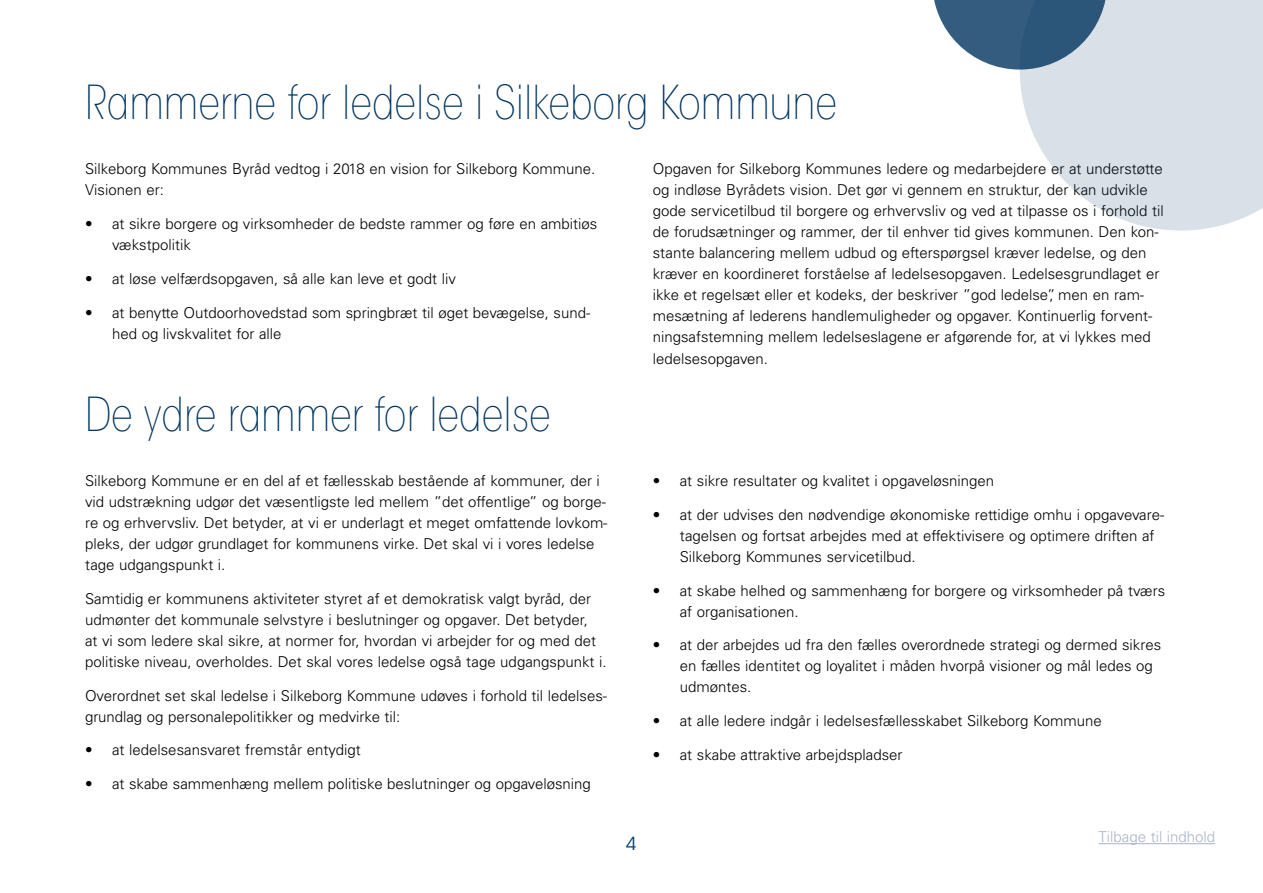
<style>
.page{position:relative;width:1263px;height:893px;background:#fff}
.page>*{position:absolute;margin:0;border:0;box-sizing:border-box;transform-origin:0 0}
.Overskrift{font:200 condensed 46.5px "ITC Avant Garde Std";color:#00345f}
.t1{font:18px "ITC Avant Garde Std";color:#004171}
.brød{font:300 15px/21px "Univers LT Std";color:#000}
.t2{font:300 15px "Univers LT Std";color:#aab3c9}
</style>
<div class="page">
<hr style="left:1098px;top:843px;width:117px;height:1px;background:#aab3c9">
<svg style="left:934px;top:0;width:86px;height:70px"></svg>
<svg style="left:1020px;top:0;width:243px;height:231px;background:#cfd8e1"></svg>
<p class="Overskrift" style="left:85px;top:76px;width:754px">Rammerne for ledelse i Silkeborg Kommune</p>
<p class="brød" style="left:85px;top:159px;width:512px">Silkeborg Kommunes Byråd vedtog i 2018 en vision for Silkeborg Kommune.<br>Visionen er:</p>
<p class="brød" style="left:112px;top:213px;width:487px;text-indent:-27px">• at sikre borgere og virksomheder de bedste rammer og føre en ambitiøs vækstpolitik</p>
<p class="brød" style="left:85px;top:268px;width:372px">• at løse velfærdsopgaven, så alle kan leve et godt liv</p>
<p class="brød" style="left:112px;top:302px;width:480px;text-indent:-27px">• at benytte Outdoorhovedstad som springbræt til øget bevægelse, sund&shy;hed og livskvalitet for alle</p>
<p class="brød" style="left:653px;top:159px;width:512px">Opgaven for Silkeborg Kommunes ledere og medarbejdere er at understøtte og indløse Byrådets vision. Det gør vi gennem en struktur, der kan udvikle gode servicetilbud til borgere og erhvervsliv og ved at tilpasse os i forhold til de forudsætninger og rammer, der til enhver tid gives kommunen. Den kon&shy;stante balancering mellem udbud og efterspørgsel kræver ledelse, og den kræver en koordineret forståelse af ledelsesopgaven. Ledelsesgrundlaget er ikke et regelsæt eller et kodeks, der beskriver ”god ledelse”, men en ram&shy;mesætning af lederens handlemuligheder og opgaver. Kontinuerlig forvent&shy;ningsafstemning mellem ledelseslagene er afgørende for, at vi lykkes med ledelsesopgaven.</p>
<p class="Overskrift" style="left:85px;top:387px;width:467px">De ydre rammer for ledelse</p>
<p class="brød" style="left:85px;top:470px;width:524px">Silkeborg Kommune er en del af et fællesskab bestående af kommuner, der i vid udstrækning udgør det væsentligste led mellem ”det offentlige” og borge&shy;re og erhvervsliv. Det betyder, at vi er underlagt et meget omfattende lovkom&shy;pleks, der udgør grundlaget for kommunens virke. Det skal vi i vores ledelse tage udgangspunkt i.</p>
<p class="brød" style="left:85px;top:588px;width:523px">Samtidig er kommunens aktiviteter styret af et demokratisk valgt byråd, der udmønter det kommunale selvstyre i beslutninger og opgaver. Det betyder,<br>at vi som ledere skal sikre, at normer for, hvordan vi arbejder for og med det politiske niveau, overholdes. Det skal vores ledelse også tage udgangspunkt i.</p>
<p class="brød" style="left:85px;top:685px;width:523px">Overordnet set skal ledelse i Silkeborg Kommune udøves i forhold til ledelses&shy;grundlag og personalepolitikker og medvirke til:</p>
<p class="brød" style="left:85px;top:740px;width:277px">• at ledelsesansvaret fremstår entydigt</p>
<p class="brød" style="left:85px;top:773px;width:507px">• at skabe sammenhæng mellem politiske beslutninger og opgaveløsning</p>
<p class="brød" style="left:653px;top:470px;width:343px">• at sikre resultater og kvalitet i opgaveløsningen</p>
<p class="brød" style="left:680px;top:504px;width:486px;text-indent:-27px">• at der udvises den nødvendige økonomiske rettidige omhu i opgavevare&shy;tagelsen og fortsat arbejdes med at effektivisere og optimere driften af<br>Silkeborg Kommunes servicetilbud.</p>
<p class="brød" style="left:680px;top:580px;width:487px;text-indent:-27px">• at skabe helhed og sammenhæng for borgere og virksomheder på tværs af organisationen.</p>
<p class="brød" style="left:680px;top:635px;width:483px;text-indent:-27px">• at der arbejdes ud fra den fælles overordnede strategi og dermed sikres en fælles identitet og loyalitet i måden hvorpå visioner og mål ledes og udmøntes.</p>
<p class="brød" style="left:653px;top:710px;width:451px">• at alle ledere indgår i ledelsesfællesskabet Silkeborg Kommune</p>
<p class="brød" style="left:653px;top:744px;width:251px">• at skabe attraktive arbejdspladser</p>
<p class="t1" style="left:626px;top:832px;width:12px">4</p>
<p class="t2" style="left:1098px;top:828px;width:118px">Tilbage til indhold</p>
</div>
